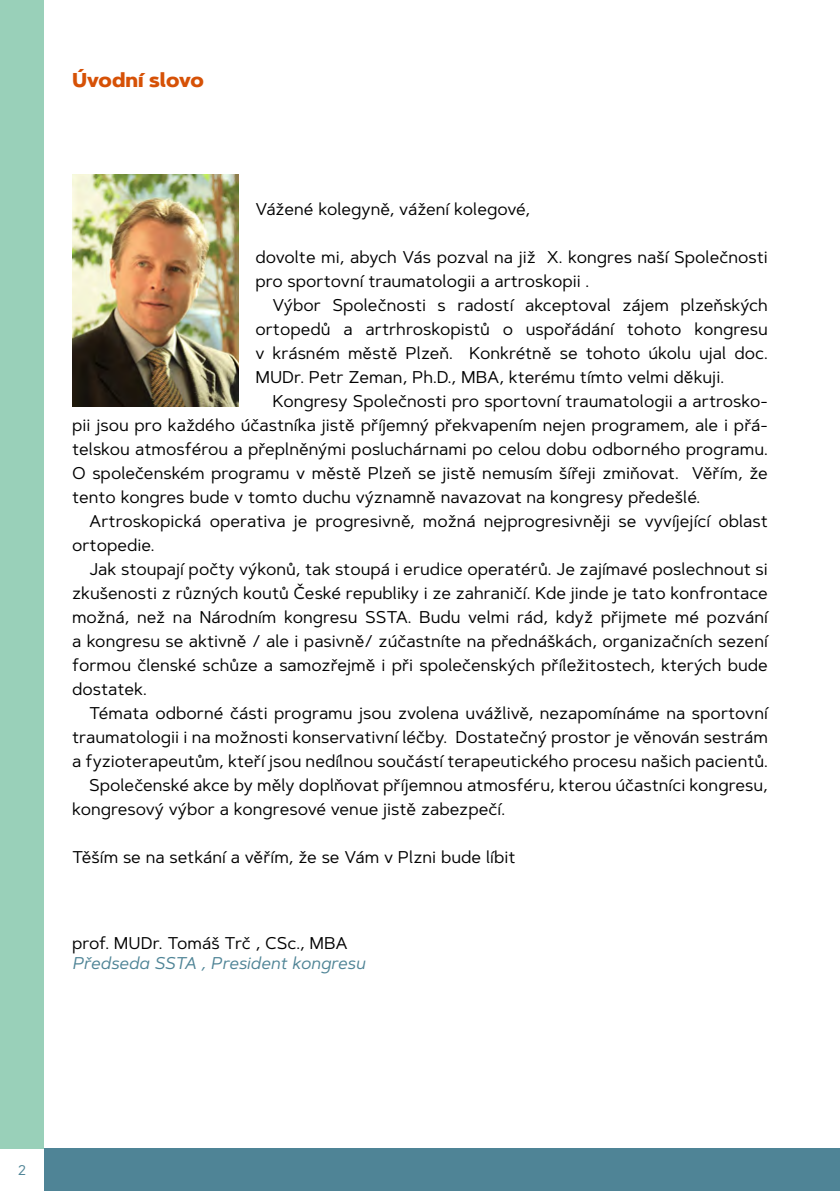
<style>
.page{position:relative;width:840px;height:1191px;background:#fff}
.page>*{position:absolute;margin:0;border:0;box-sizing:border-box;transform-origin:0 0}
.t1{font:800 20px "Artegra Sans";color:#d65106}
.t2{font:17px/24px "Artegra Sans";color:#000;text-align:justify}
.t3{font:italic 17px "Artegra Sans";color:#4f8496}
.t4{font:14px "Artegra Sans";color:#4f8496}
</style>
<div class="page">
<div style="left:44px;top:1148px;width:795px;height:43px;background:#4f8496"></div>
<div style="left:0;top:0;width:44px;height:1148px;background:#99d0b9"></div>
<img style="left:72px;top:174px;width:166px;height:233px">
<h1 class="t1" style="left:72px;top:65px;width:133px">Úvodní slovo</h1>
<p class="t2" style="left:255px;top:197px;width:276px">Vážené kolegyně, vážení kolegové,</p>
<p class="t2" style="left:255px;top:245px;width:513px">dovolte mi, abych Vás pozval na již X. kongres naší Společnosti pro sportovní traumatologii a artroskopii .</p>
<p class="t2" style="left:255px;top:293px;width:513px;text-indent:17px">Výbor Společnosti s radostí akceptoval zájem plzeňských ortopedů a artrhroskopistů o uspořádání tohoto kongresu v krásném městě Plzeň. Konkrétně se tohoto úkolu ujal doc.<br>MUDr. Petr Zeman, Ph.D., MBA, kterému tímto velmi děkuji.</p>
<p class="t2" style="left:72px;top:389px;width:697px;text-indent:200px">Kongresy Společnosti pro sportovní traumatologii a artrosko&shy;pii jsou pro každého účastníka jistě příjemný překvapením nejen programem, ale i přá&shy;telskou atmosférou a přeplněnými posluchárnami po celou dobu odborného programu.<br>O společenském programu v městě Plzeň se jistě nemusím šířeji zmiňovat. Věřím, že tento kongres bude v tomto duchu významně navazovat na kongresy předešlé.</p>
<p class="t2" style="left:72px;top:509px;width:697px;text-indent:17px">Artroskopická operativa je progresivně, možná nejprogresivněji se vyvíjející oblast ortopedie.</p>
<p class="t2" style="left:72px;top:557px;width:697px;text-indent:17px">Jak stoupají počty výkonů, tak stoupá i erudice operatérů. Je zajímavé poslechnout si zkušenosti z různých koutů České republiky i ze zahraničí. Kde jinde je tato konfrontace možná, než na Národním kongresu SSTA. Budu velmi rád, když přijmete mé pozvání a kongresu se aktivně / ale i pasivně/ zúčastníte na přednáškách, organizačních sezení formou členské schůze a samozřejmě i při společenských příležitostech, kterých bude dostatek.</p>
<p class="t2" style="left:72px;top:701px;width:697px;text-indent:17px">Témata odborné části programu jsou zvolena uvážlivě, nezapomínáme na sportovní traumatologii i na možnosti konservativní léčby. Dostatečný prostor je věnován sestrám a fyzioterapeutům, kteří jsou nedílnou součástí terapeutického procesu našich pacientů.</p>
<p class="t2" style="left:72px;top:773px;width:697px;text-indent:17px">Společenské akce by měly doplňovat příjemnou atmosféru, kterou účastníci kongresu, kongresový výbor a kongresové venue jistě zabezpečí.</p>
<p class="t2" style="left:72px;top:845px;width:444px">Těším se na setkání a věřím, že se Vám v Plzni bude líbit</p>
<p class="t2" style="left:72px;top:930px;width:277px">prof. MUDr. Tomáš Trč , CSc., MBA</p>
<p class="t3" style="left:72px;top:951px;width:294px">Předseda SSTA , President kongresu</p>
<p class="t4" style="left:18px;top:1160px;width:10px">2</p>
</div>
